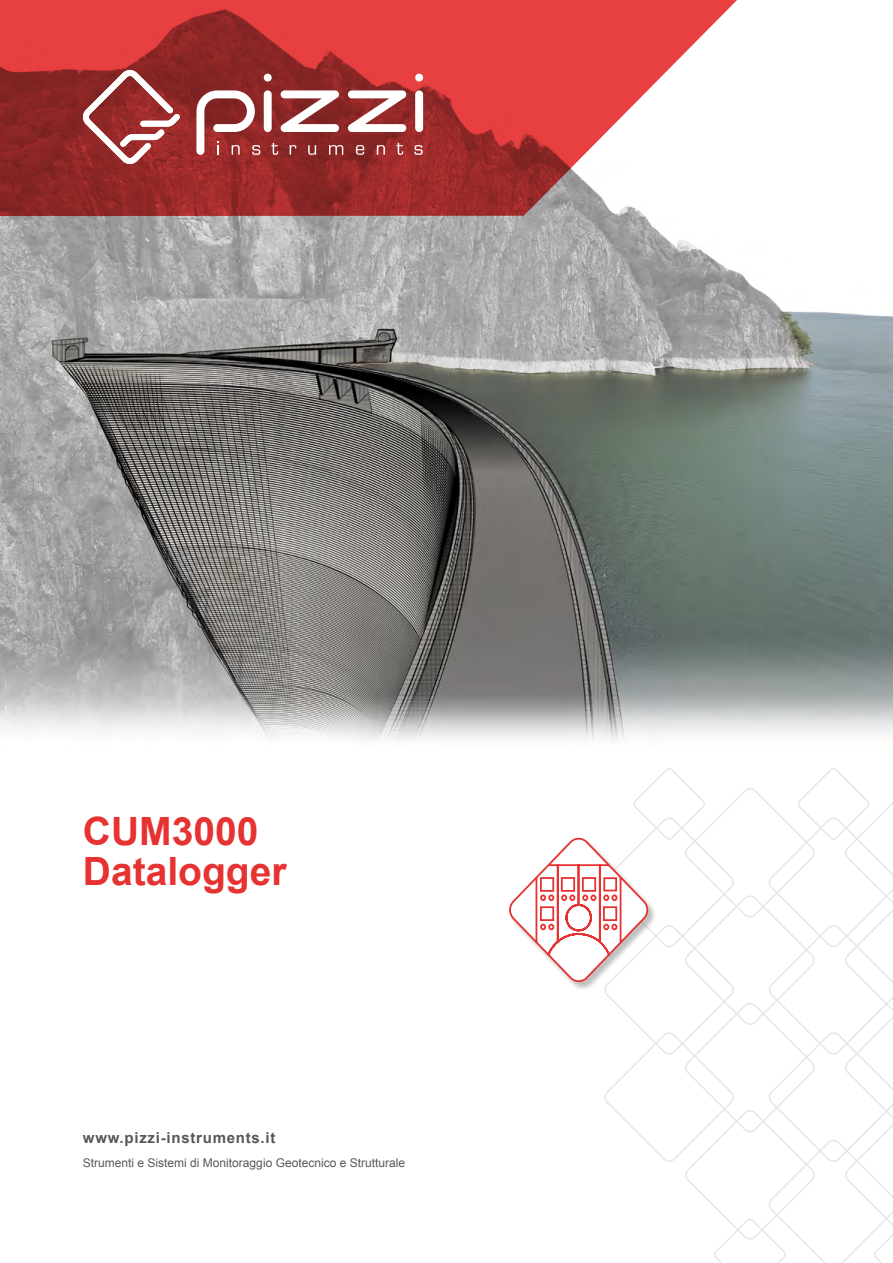
<style>
.page{position:relative;width:893px;height:1263px;background:#fff}
.page>*{position:absolute;margin:0;border:0;box-sizing:border-box;transform-origin:0 0}
.t1{font:700 39px/40.5px "Arial";color:#e73232}
.t2{font:700 15px "Arial";letter-spacing:.05em;color:#575756}
.t3{font:12px "Arial";color:#575756}
</style>
<div class="page">
<img style="left:0;top:216px;width:893px;height:525px">
<svg style="left:0;top:0;width:737px;height:216px;background:#c55454"></svg>
<div style="left:264px;top:90px;width:8px;height:42px;background:#fff;border-radius:4px"></div>
<div style="left:415px;top:90px;width:8px;height:42px;background:#fff;border-radius:4px"></div>
<svg style="left:415px;top:74px;width:8px;height:8px"></svg>
<svg style="left:264px;top:74px;width:8px;height:8px"></svg>
<svg style="left:280px;top:90px;width:59px;height:42px"></svg>
<svg style="left:348px;top:90px;width:59px;height:42px"></svg>
<svg style="left:196px;top:90px;width:64px;height:65px"></svg>
<svg style="left:271px;top:143px;width:7px;height:12px"></svg>
<svg style="left:290px;top:145px;width:6px;height:10px"></svg>
<svg style="left:308px;top:145px;width:8px;height:10px"></svg>
<svg style="left:329px;top:145px;width:14px;height:10px"></svg>
<svg style="left:356px;top:145px;width:8px;height:10px"></svg>
<svg style="left:377px;top:145px;width:8px;height:10px"></svg>
<svg style="left:396px;top:143px;width:7px;height:12px"></svg>
<svg style="left:414px;top:145px;width:9px;height:10px"></svg>
<svg style="left:83px;top:70px;width:97px;height:94px"></svg>
<svg style="left:509px;top:768px;width:384px;height:495px"></svg>
<h1 class="t1" style="left:83px;top:812px;width:205px">CUM3000<br>Datalogger</h1>
<p class="t2" style="left:83px;top:1127px;width:194px">www.pizzi-instruments.it</p>
<p class="t3" style="left:83px;top:1154px;width:324px">Strumenti e Sistemi di Monitoraggio Geotecnico e Strutturale</p>
</div>
